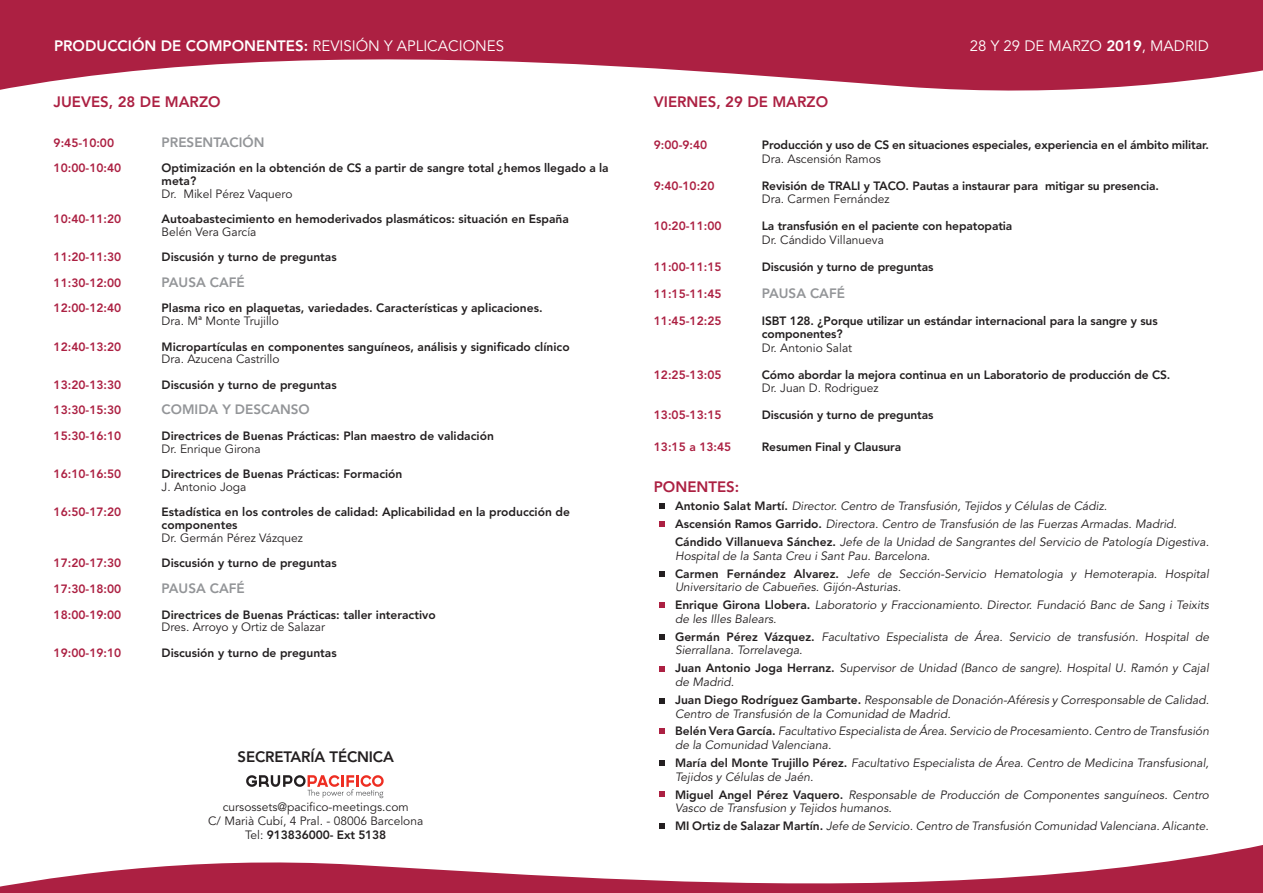
<style>
.page{position:relative;width:1263px;height:893px;background:#fff}
.page>*{position:absolute;margin:0;border:0;box-sizing:border-box;transform-origin:0 0}
.t1{font:800 15px "Avenir LT Std";color:#fff}
.t2{font:800 15px "Avenir LT Std";color:#ac2042}
.t3{font:15px "Avenir LT Std";color:#fff}
.t4{font:800 15px "Avenir LT Std";letter-spacing:-.01em;color:#231f20}
.t5{font:800 13.5px "Avenir LT Std";color:#939598}
.t6{font:italic 12px/17.9px "Avenir LT Std";color:#231f20}
.t7{font:800 12px/12.8px "Avenir LT Std";color:#231f20}
.t8{font:12px/14px "Avenir LT Std";color:#231f20;text-align:center}
.t9{font:800 12px "Avenir LT Std";color:#ac2042}
.s1{font-weight:400}
.s2{font-weight:800}
.s3{font-weight:800;font-style:normal}
</style>
<div class="page">
<svg style="left:0;top:0;width:1263px;height:91px;fill:#ac2042"></svg>
<svg style="left:0;top:728px;width:1263px;height:165px"></svg>
<svg style="left:659px;top:504px;width:6px;height:5px"></svg>
<svg style="left:659px;top:521px;width:6px;height:6px"></svg>
<svg style="left:659px;top:571px;width:6px;height:5px"></svg>
<svg style="left:659px;top:602px;width:6px;height:5px"></svg>
<svg style="left:659px;top:635px;width:6px;height:5px"></svg>
<svg style="left:659px;top:666px;width:6px;height:6px"></svg>
<svg style="left:659px;top:698px;width:6px;height:6px"></svg>
<svg style="left:659px;top:729px;width:6px;height:5px"></svg>
<svg style="left:659px;top:761px;width:6px;height:5px"></svg>
<svg style="left:659px;top:791px;width:6px;height:6px"></svg>
<svg style="left:659px;top:823px;width:6px;height:6px"></svg>
<svg style="left:246px;top:775px;width:138px;height:23px"></svg>
<p class="t1" style="left:54px;top:37px;width:452px">PRODUCCIÓN DE COMPONENTES: <span class="s1">REVISIÓN Y APLICACIONES</span></p>
<p class="t3" style="left:970px;top:37px;width:241px">28 Y 29 DE MARZO <span class="s2">2019</span>, MADRID</p>
<p class="t2" style="left:54px;top:93px;width:169px">JUEVES, 28 DE MARZO</p>
<p class="t9" style="left:54px;top:135px;width:62px">9:45-10:00</p>
<p class="t5" style="left:162px;top:134px;width:104px">PRESENTACIÓN</p>
<p class="t9" style="left:54px;top:161px;width:69px">10:00-10:40</p>
<p class="t7" style="left:162px;top:162px;width:449px">Optimización en la obtención de CS a partir de sangre total ¿hemos llegado a la meta?</p>
<p class="t8" style="left:162px;top:187px;width:132px">Dr. Mikel Pérez Vaquero</p>
<p class="t9" style="left:54px;top:212px;width:69px">10:40-11:20</p>
<p class="t7" style="left:162px;top:213px;width:409px">Autoabastecimiento en hemoderivados plasmáticos: situación en España</p>
<p class="t8" style="left:162px;top:225px;width:96px">Belén Vera García</p>
<p class="t9" style="left:54px;top:250px;width:69px">11:20-11:30</p>
<p class="t7" style="left:162px;top:251px;width:177px">Discusión y turno de preguntas</p>
<p class="t9" style="left:54px;top:276px;width:69px">11:30-12:00</p>
<p class="t5" style="left:162px;top:274px;width:85px">PAUSA CAFÉ</p>
<p class="t9" style="left:54px;top:301px;width:69px">12:00-12:40</p>
<p class="t7" style="left:162px;top:302px;width:382px">Plasma rico en plaquetas, variedades. Características y aplicaciones.</p>
<p class="t8" style="left:162px;top:314px;width:119px">Dra. Mª Monte Trujillo</p>
<p class="t9" style="left:54px;top:339px;width:69px">12:40-13:20</p>
<p class="t7" style="left:162px;top:340px;width:410px">Micropartículas en componentes sanguíneos, análisis y significado clínico</p>
<p class="t8" style="left:162px;top:353px;width:119px">Dra. Azucena Castrillo</p>
<p class="t9" style="left:54px;top:378px;width:69px">13:20-13:30</p>
<p class="t7" style="left:162px;top:378px;width:177px">Discusión y turno de preguntas</p>
<p class="t9" style="left:54px;top:403px;width:69px">13:30-15:30</p>
<p class="t5" style="left:162px;top:402px;width:150px">COMIDA Y DESCANSO</p>
<p class="t9" style="left:54px;top:429px;width:69px">15:30-16:10</p>
<p class="t7" style="left:162px;top:429px;width:334px">Directrices de Buenas Prácticas: Plan maestro de validación</p>
<p class="t8" style="left:162px;top:442px;width:101px">Dr. Enrique Girona</p>
<p class="t9" style="left:54px;top:467px;width:69px">16:10-16:50</p>
<p class="t7" style="left:162px;top:468px;width:242px">Directrices de Buenas Prácticas: Formación</p>
<p class="t8" style="left:162px;top:480px;width:86px">J. Antonio Joga</p>
<p class="t9" style="left:54px;top:505px;width:69px">16:50-17:20</p>
<p class="t7" style="left:162px;top:506px;width:410px">Estadística en los controles de calidad: Aplicabilidad en la producción de componentes</p>
<p class="t8" style="left:162px;top:531px;width:143px">Dr. Germán Pérez Vázquez</p>
<p class="t9" style="left:54px;top:556px;width:69px">17:20-17:30</p>
<p class="t7" style="left:162px;top:557px;width:177px">Discusión y turno de preguntas</p>
<p class="t9" style="left:54px;top:582px;width:69px">17:30-18:00</p>
<p class="t5" style="left:162px;top:580px;width:85px">PAUSA CAFÉ</p>
<p class="t9" style="left:54px;top:607px;width:69px">18:00-19:00</p>
<p class="t7" style="left:162px;top:608px;width:276px">Directrices de Buenas Prácticas: taller interactivo</p>
<p class="t8" style="left:162px;top:620px;width:165px">Dres. Arroyo y Ortiz de Salazar</p>
<p class="t9" style="left:54px;top:645px;width:69px">19:00-19:10</p>
<p class="t7" style="left:162px;top:646px;width:177px">Discusión y turno de preguntas</p>
<p class="t4" style="left:238px;top:748px;width:158px">SECRETARÍA TÉCNICA</p>
<p class="t8" style="left:208px;top:801px;width:217px">cursossets@pacifico-meetings.com<br>C/ Marià Cubí, 4 Pral. - 08006 Barcelona<br>Tel: <span class="s2">913836000- Ext 5138</span></p>
<p class="t2" style="left:654px;top:93px;width:176px">VIERNES, 29 DE MARZO</p>
<p class="t9" style="left:654px;top:138px;width:55px">9:00-9:40</p>
<p class="t7" style="left:762px;top:139px;width:449px">Producción y uso de CS en situaciones especiales, experiencia en el ámbito militar.</p>
<p class="t8" style="left:762px;top:152px;width:121px">Dra. Ascensión Ramos</p>
<p class="t9" style="left:654px;top:178px;width:62px">9:40-10:20</p>
<p class="t7" style="left:762px;top:179px;width:399px">Revisión de TRALI y TACO. Pautas a instaurar para mitigar su presencia.</p>
<p class="t8" style="left:762px;top:192px;width:129px">Dra. Carmen Fernández</p>
<p class="t9" style="left:654px;top:219px;width:69px">10:20-11:00</p>
<p class="t7" style="left:762px;top:220px;width:252px">La transfusión en el paciente con hepatopatia</p>
<p class="t8" style="left:762px;top:233px;width:124px">Dr. Cándido Villanueva</p>
<p class="t9" style="left:654px;top:259px;width:69px">11:00-11:15</p>
<p class="t7" style="left:762px;top:260px;width:173px">Discusión y turno de preguntas</p>
<p class="t9" style="left:654px;top:286px;width:69px">11:15-11:45</p>
<p class="t5" style="left:762px;top:285px;width:85px">PAUSA CAFÉ</p>
<p class="t9" style="left:654px;top:313px;width:69px">11:45-12:25</p>
<p class="t7" style="left:762px;top:314px;width:397px;line-height:13.5px">ISBT 128. ¿Porque utilizar un estándar internacional para la sangre y sus componentes?</p>
<p class="t8" style="left:762px;top:341px;width:92px">Dr. Antonio Salat</p>
<p class="t9" style="left:654px;top:367px;width:69px">12:25-13:05</p>
<p class="t7" style="left:762px;top:368px;width:410px">Cómo abordar la mejora continua en un Laboratorio de producción de CS.</p>
<p class="t8" style="left:762px;top:381px;width:118px">Dr. Juan D. Rodriguez</p>
<p class="t9" style="left:654px;top:408px;width:69px">13:05-13:15</p>
<p class="t7" style="left:762px;top:409px;width:173px">Discusión y turno de preguntas</p>
<p class="t9" style="left:654px;top:439px;width:79px">13:15 a 13:45</p>
<p class="t7" style="left:762px;top:440px;width:141px">Resumen Final y Clausura</p>
<p class="t2" style="left:654px;top:478px;width:87px">PONENTES:</p>
<p class="t6" style="left:675px;top:498px;width:535px"><span class="s3">Antonio Salat Martí.</span> Director. Centro de Transfusión, Tejidos y Células de Cádiz.<br><span class="s3">Ascensión Ramos Garrido.</span> Directora. Centro de Transfusión de las Fuerzas Armadas. Madrid.<br><span class="s3">Cándido Villanueva Sánchez.</span> Jefe de la Unidad de Sangrantes del Servicio de Patología Digestiva.</p>
<p class="t6" style="left:675px;top:547px;width:535px">Hospital de la Santa Creu i Sant Pau. Barcelona.<br><span class="s3">Carmen Fernández Alvarez.</span> Jefe de Sección-Servicio Hematologia y Hemoterapia. Hospital</p>
<p class="t6" style="left:675px;top:579px;width:535px">Universitario de Cabueñes. Gijón-Asturias.<br><span class="s3">Enrique Girona Llobera.</span> Laboratorio y Fraccionamiento. Director. Fundació Banc de Sang i Teixits</p>
<p class="t6" style="left:675px;top:610px;width:535px">de les Illes Balears.<br><span class="s3">Germán Pérez Vázquez.</span> Facultativo Especialista de Área. Servicio de transfusión. Hospital de</p>
<p class="t6" style="left:675px;top:642px;width:535px">Sierrallana. Torrelavega.<br><span class="s3">Juan Antonio Joga Herranz.</span> Supervisor de Unidad (Banco de sangre). Hospital U. Ramón y Cajal</p>
<p class="t6" style="left:675px;top:673px;width:535px">de Madrid.<br><span class="s3">Juan Diego Rodríguez Gambarte.</span> Responsable de Donación-Aféresis y Corresponsable de Calidad.</p>
<p class="t6" style="left:675px;top:705px;width:535px">Centro de Transfusión de la Comunidad de Madrid.<br><span class="s3">Belén Vera García.</span> Facultativo Especialista de Área. Servicio de Procesamiento. Centro de Transfusión</p>
<p class="t6" style="left:675px;top:736px;width:535px">de la Comunidad Valenciana.<br><span class="s3">María del Monte Trujillo Pérez.</span> Facultativo Especialista de Área. Centro de Medicina Transfusional,</p>
<p class="t6" style="left:675px;top:768px;width:535px">Tejidos y Células de Jaén.<br><span class="s3">Miguel Angel Pérez Vaquero.</span> Responsable de Producción de Componentes sanguíneos. Centro</p>
<p class="t6" style="left:675px;top:799px;width:535px">Vasco de Transfusion y Tejidos humanos.<br><span class="s3">MI Ortiz de Salazar Martín.</span> Jefe de Servicio. Centro de Transfusión Comunidad Valenciana. Alicante.</p>
</div>
